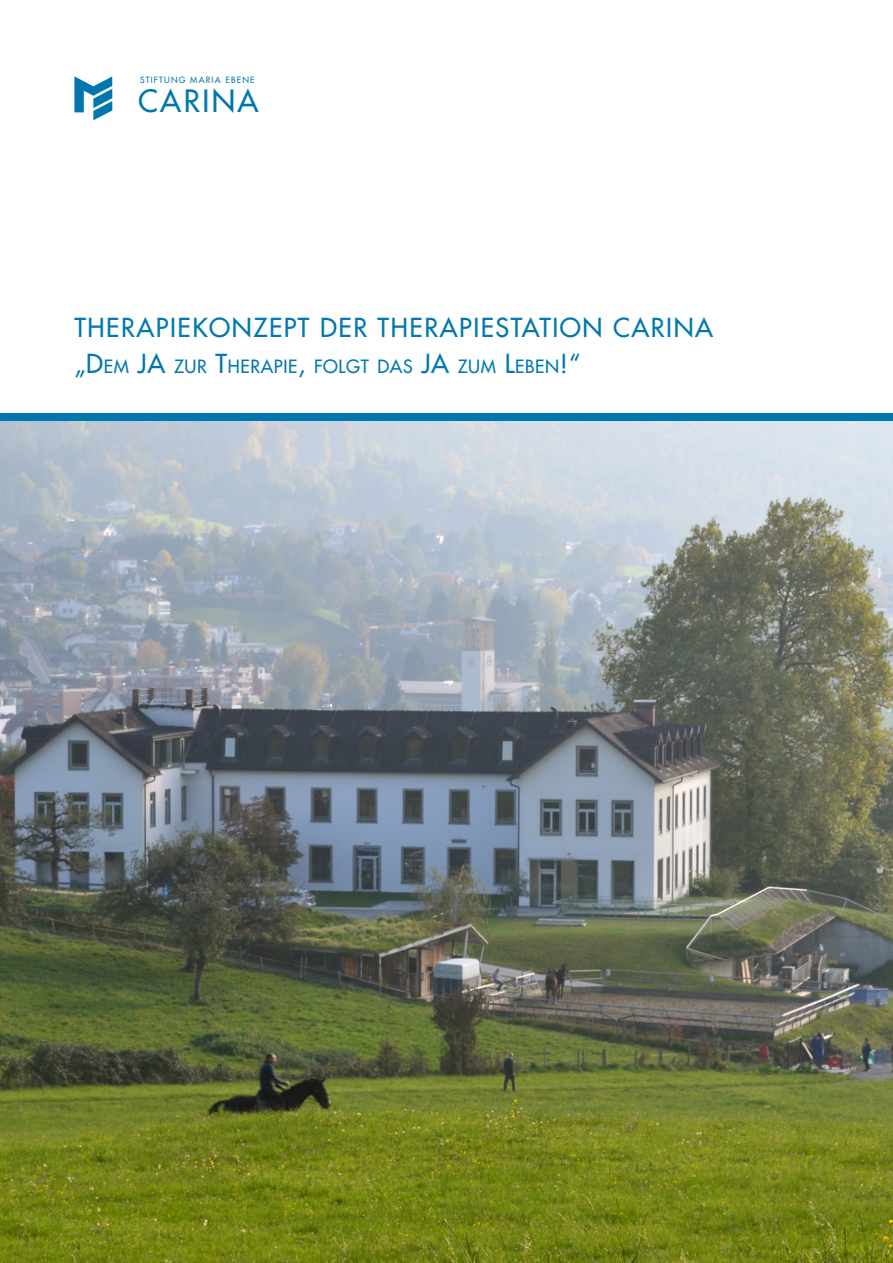
<style>
.page{position:relative;width:893px;height:1263px;background:#fff}
.page>*{position:absolute;margin:0;border:0;box-sizing:border-box;transform-origin:0 0}
.t1{font:30px "Futura";letter-spacing:.08em;color:#0078ae}
.t2{font:500 25.5px "Futura Std";letter-spacing:.06em;color:#0078ae}
.t3{font:500 17.85px "Futura Std";letter-spacing:.035em;color:#0078ae}
.t4{font:8.4px "Futura";letter-spacing:.14em;color:#0078ae}
.s1{font-size:25.5px}
</style>
<div class="page">
<div style="left:0;top:413px;width:893px;height:9px;background:#0078ae"></div>
<img style="left:0;top:422px;width:893px;height:841px">
<svg style="left:74px;top:76px;width:38px;height:44px"></svg>
<p class="t4" style="left:140px;top:74px;width:116px">STIFTUNG MARIA EBENE</p>
<p class="t1" style="left:138px;top:82px;width:122px">CARINA</p>
<p class="t2" style="left:74px;top:311px;width:640px">THERAPIEKONZEPT DER THERAPIESTATION CARINA</p>
<p class="t3" style="left:74px;top:355px;width:507px"><span class="s1">„D</span>EM <span class="s1">JA</span> ZUR <span class="s1">T</span>HERAPIE<span class="s1">,</span> FOLGT DAS <span class="s1">JA</span> ZUM <span class="s1">L</span>EBEN<span class="s1">!“</span></p>
</div>
